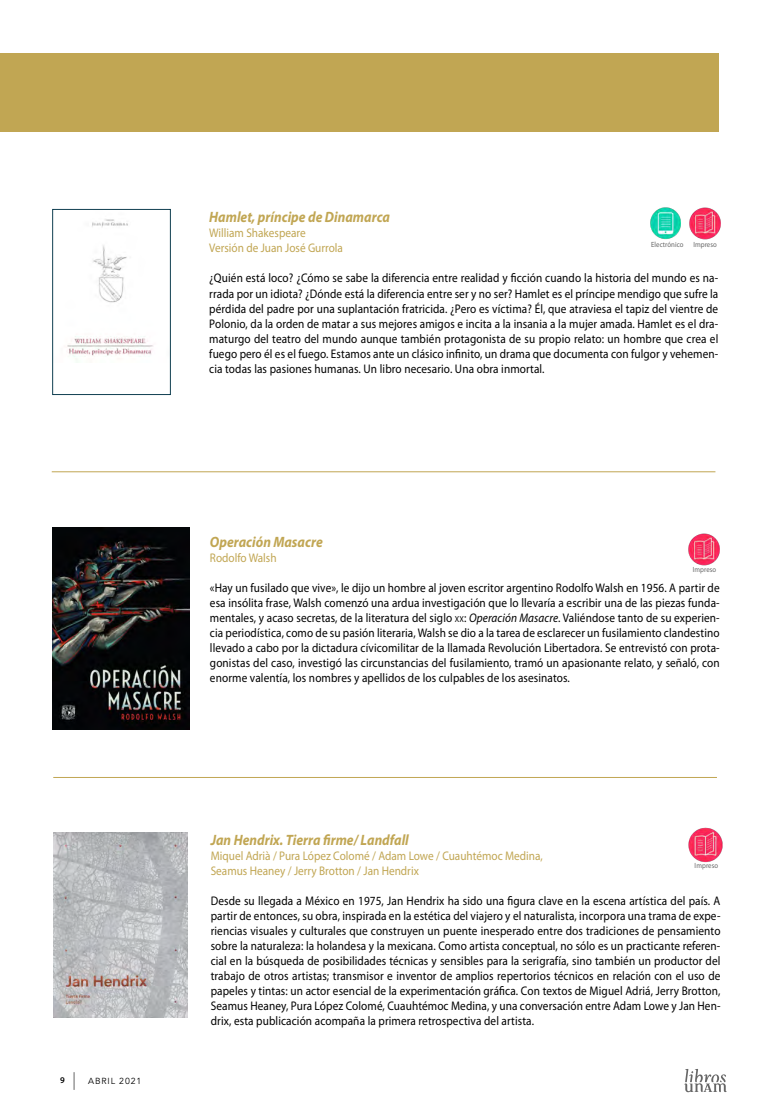
<style>
.page{position:relative;width:780px;height:1117px;background:#fff}
.page>*{position:absolute;margin:0;border:0;box-sizing:border-box;transform-origin:0 0}
.t1{font:italic 700 15px "Myriad Pro";color:#c1a653;scale:.9 1}
.t2{font:12.5px/15px "Myriad Pro";letter-spacing:.01em;color:#000;text-align:justify;scale:.9 1}
.t3{font:12.5px/15px "Myriad Pro";color:#c1a653;scale:.9 1}
.t4{font:8.75px "Avenir LT";letter-spacing:.1em;color:#000}
.t5{font:600 8.75px "Myriad Pro";color:#000}
.t6{font:7.5px "Myriad Pro";letter-spacing:.01em;color:#666;scale:.9 1}
.s1{font-size:8.75px}
.s2{font-style:italic}
</style>
<div class="page">
<svg style="left:684px;top:1069px;width:42px;height:22px"></svg>
<svg style="left:74px;top:1072px;width:1px;height:17px"></svg>
<hr style="left:53px;top:777px;width:664px;height:1px;background:#c1a653">
<div style="left:0;top:53px;width:718px;height:78px;background:#c1a653"></div>
<hr style="left:52px;top:471px;width:663px;height:1px;background:#c1a653">
<img style="left:67px;top:219px;width:86px;height:141px">
<div style="left:52px;top:209px;width:118px;height:185px;border:1px solid #103f51"></div>
<img style="left:53px;top:527px;width:136px;height:201px">
<img style="left:53px;top:832px;width:135px;height:185px">
<img style="left:688px;top:827px;width:35px;height:36px">
<img style="left:688px;top:533px;width:32px;height:33px">
<img style="left:689px;top:207px;width:32px;height:33px">
<img style="left:650px;top:207px;width:31px;height:33px">
<p class="t5" style="left:60px;top:1074px;width:6px">9</p>
<p class="t4" style="left:88px;top:1075px;width:55px">ABRIL 2021</p>
<p class="t1" style="left:209px;top:207px;width:202px">Hamlet, príncipe de Dinamarca</p>
<p class="t3" style="left:209px;top:225px;width:150px">William Shakespeare<br>Versión de Juan José Gurrola</p>
<p class="t2" style="left:209px;top:270px;width:567px">¿Quién está loco? ¿Cómo se sabe la diferencia entre realidad y ficción cuando la historia del mundo es na&shy;rrada por un idiota? ¿Dónde está la diferencia entre ser y no ser? Hamlet es el príncipe mendigo que sufre la pérdida del padre por una suplantación fratricida. ¿Pero es víctima? Él, que atraviesa el tapiz del vientre de Polonio, da la orden de matar a sus mejores amigos e incita a la insania a la mujer amada. Hamlet es el dra&shy;maturgo del teatro del mundo aunque también protagonista de su propio relato: un hombre que crea el fuego pero él es el fuego. Estamos ante un clásico infinito, un drama que documenta con fulgor y vehemen&shy;cia todas las pasiones humanas. Un libro necesario. Una obra inmortal.</p>
<p class="t6" style="left:651px;top:240px;width:37px">Electrónico</p>
<p class="t6" style="left:693px;top:240px;width:28px">Impreso</p>
<p class="t1" style="left:210px;top:532px;width:127px">Operación Masacre</p>
<p class="t3" style="left:210px;top:550px;width:76px">Rodolfo Walsh</p>
<p class="t2" style="left:210px;top:580px;width:568px">«Hay un fusilado que vive», le dijo un hombre al joven escritor argentino Rodolfo Walsh en 1956. A partir de esa insólita frase, Walsh comenzó una ardua investigación que lo llevaría a escribir una de las piezas funda&shy;mentales, y acaso secretas, de la literatura del siglo <span class="s1">xx</span>: <span class="s2">Operación Masacre</span>. Valiéndose tanto de su experien&shy;cia periodística, como de su pasión literaria, Walsh se dio a la tarea de esclarecer un fusilamiento clandestino llevado a cabo por la dictadura cívicomilitar de la llamada Revolución Libertadora. Se entrevistó con prota&shy;gonistas del caso, investigó las circunstancias del fusilamiento, tramó un apasionante relato, y señaló, con enorme valentía, los nombres y apellidos de los culpables de los asesinatos.</p>
<p class="t6" style="left:692px;top:564px;width:28px">Impreso</p>
<p class="t1" style="left:211px;top:830px;width:222px">Jan Hendrix. Tierra firme/ Landfall</p>
<p class="t3" style="left:211px;top:848px;width:370px">Miquel Adrià / Pura López Colomé / Adam Lowe / Cuauhtémoc Medina,<br>Seamus Heaney / Jerry Brotton / Jan Hendrix</p>
<p class="t2" style="left:211px;top:893px;width:568px">Desde su llegada a México en 1975, Jan Hendrix ha sido una figura clave en la escena artística del país. A partir de entonces, su obra, inspirada en la estética del viajero y el naturalista, incorpora una trama de expe&shy;riencias visuales y culturales que construyen un puente inesperado entre dos tradiciones de pensamiento sobre la naturaleza: la holandesa y la mexicana. Como artista conceptual, no sólo es un practicante referen&shy;cial en la búsqueda de posibilidades técnicas y sensibles para la serigrafía, sino también un productor del trabajo de otros artistas; transmisor e inventor de amplios repertorios técnicos en relación con el uso de papeles y tintas: un actor esencial de la experimentación gráfica. Con textos de Miguel Adriá, Jerry Brotton, Seamus Heaney, Pura López Colomé, Cuauhtémoc Medina, y una conversación entre Adam Lowe y Jan Hen&shy;drix, esta publicación acompaña la primera retrospectiva del artista.</p>
<p class="t6" style="left:694px;top:860px;width:28px">Impreso</p>
</div>
